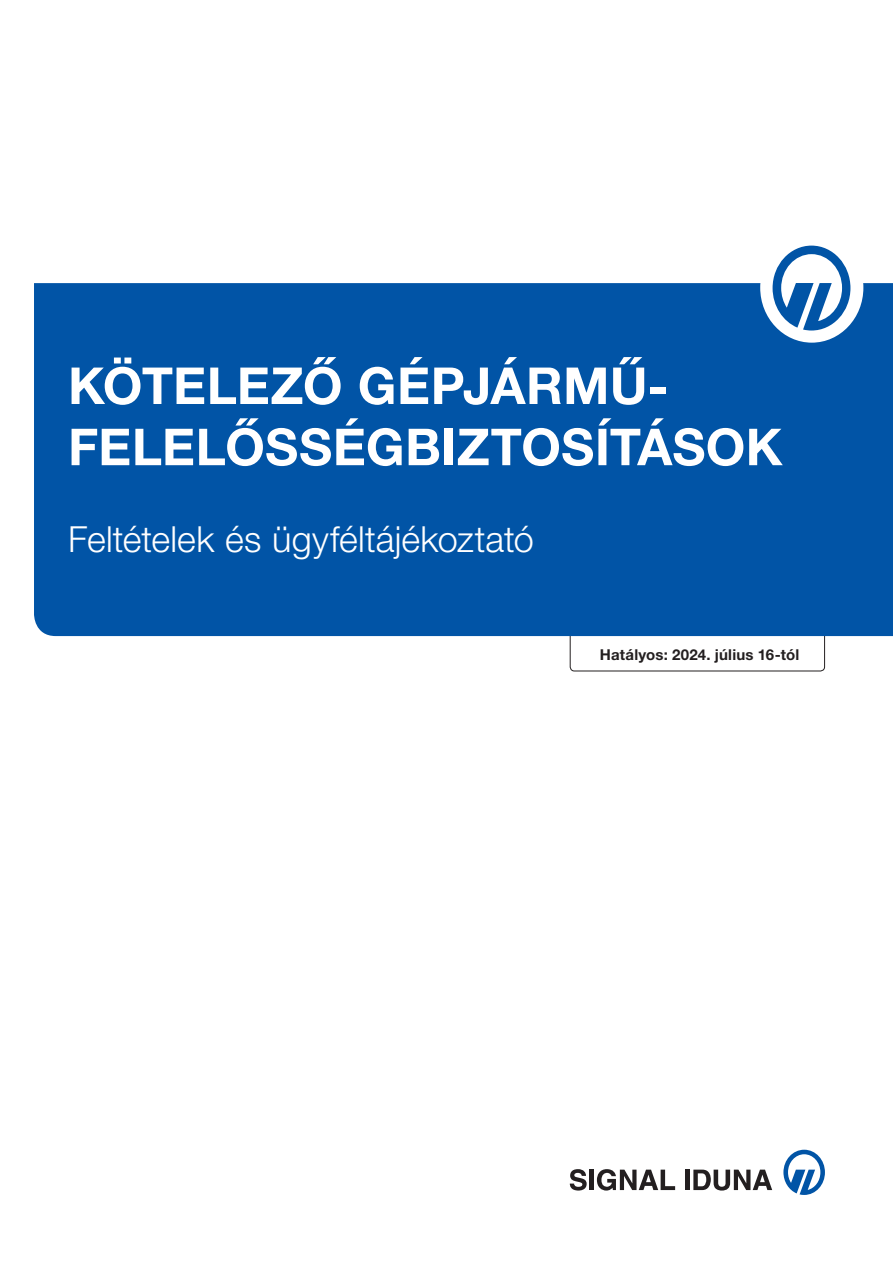
<style>
.page{position:relative;width:893px;height:1263px;background:#fff}
.page>*{position:absolute;margin:0;border:0;box-sizing:border-box;transform-origin:0 0}
.t1{font:700 51px/61.2px "Helvetica Neue LT Std";letter-spacing:.005em;color:#fff}
.t2{font:300 36px "Helvetica Neue LT Std";letter-spacing:.005em;color:#fff}
.t3{font:700 15px "Helvetica Neue LT Std";letter-spacing:.015em;color:#231f20}
</style>
<div class="page">
<div style="left:34px;top:283px;width:859px;height:353px;background:#0154a6"></div>
<svg style="left:570px;top:1169px;width:17px;height:21px"></svg>
<hr style="left:590px;top:1169px;width:4px;height:21px;background:#231f20">
<svg style="left:597px;top:1169px;width:78px;height:21px"></svg>
<hr style="left:685px;top:1169px;width:4px;height:21px;background:#231f20">
<svg style="left:693px;top:1169px;width:79px;height:21px"></svg>
<svg style="left:783px;top:1150px;width:42px;height:45px"></svg>
<div style="left:760px;top:233px;width:103px;height:110px;background:#fff;border-radius:50%"></div>
<svg style="left:773px;top:246px;width:77px;height:84px"></svg>
<p class="t1" style="left:68px;top:354px;width:716px">KÖTELEZŐ GÉPJÁRMŰ-<br>FELELŐSSÉGBIZTOSÍTÁSOK</p>
<p class="t2" style="left:68px;top:517px;width:467px">Feltételek és ügyféltájékoztató</p>
<p class="t3" style="left:600px;top:645px;width:201px">Hatályos: 2024. július 16-tól</p>
</div>
